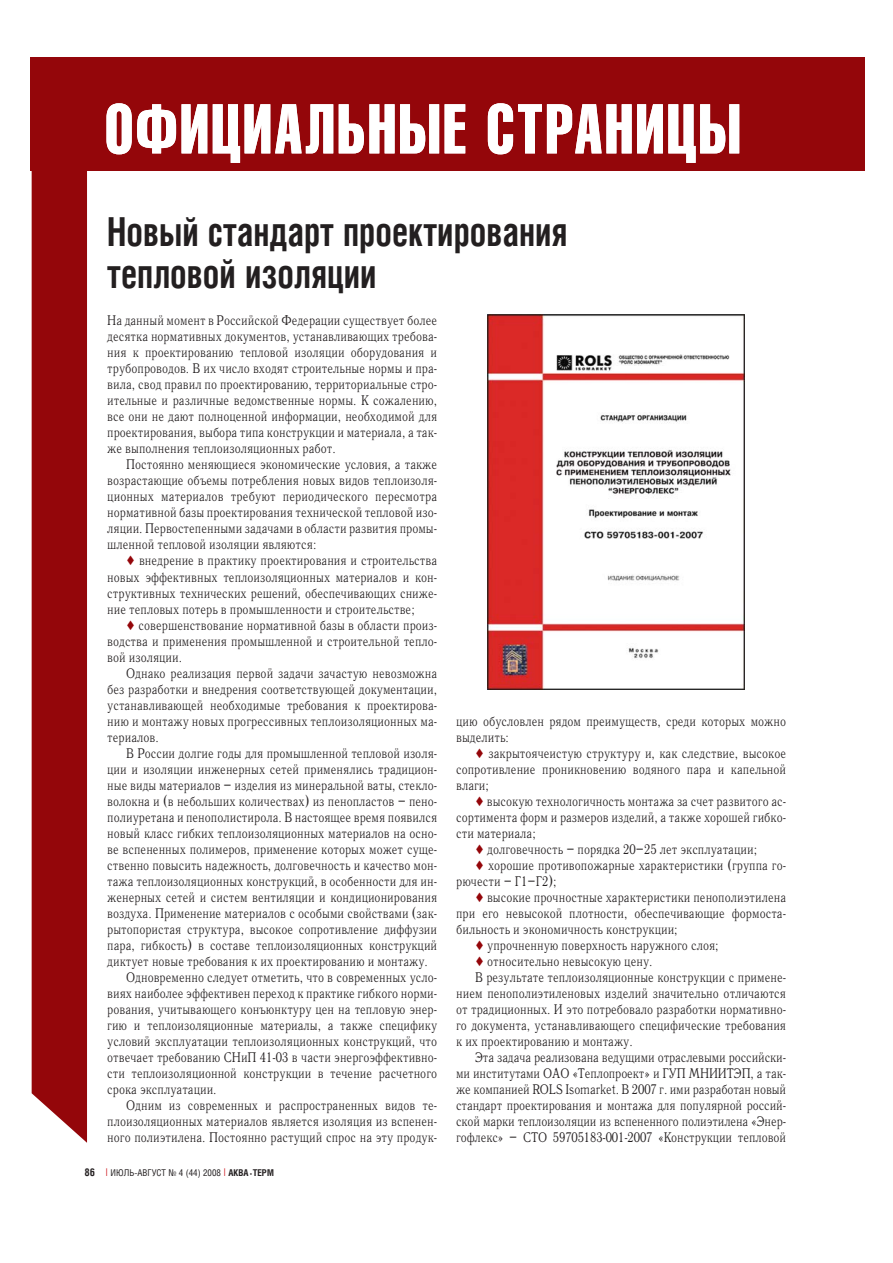
<style>
.page{position:relative;width:893px;height:1263px;background:#fff}
.page>*{position:absolute;margin:0;border:0;box-sizing:border-box;transform-origin:0 0}
.t1{font:69.15px "Helios Compressed";letter-spacing:.045em;color:#fff;scale:.87 1}
.t2{font:700 39.9px/41.4px "Helios Cond";color:#231f20;scale:.87 1}
.t3{font:13.8px/16px "Quant Antiqua C";color:#231f20;text-align:justify;scale:.87 1}
.t4{font:9.3px "Helios Cond";color:#231f20}
.s1{color:#94060a}
.s2{font-weight:700;font-size:10.65px}
.s3{font-size:10.65px;color:#ce171e}
.s4{font-weight:700}
.s5{font-size:6.6px}
</style>
<div class="page">
<div style="left:844px;top:57px;width:21px;height:114px;background:#94060a"></div>
<div style="left:30px;top:57px;width:814px;height:114px;background:#94060a"></div>
<div style="left:32px;top:171px;width:55px;height:972px;background:#94060a"></div>
<img style="left:487px;top:314px;width:257px;height:375px">
<h1 class="t1" style="left:105px;top:102px;width:732px">ОФИЦИАЛЬНЫЕ СТРАНИЦЫ</h1>
<h2 class="t2" style="left:107px;top:215px;width:530px">Новый стандарт проектирования тепловой изоляции</h2>
<p class="t3" style="left:107px;top:314px;width:381px">На данный момент в Российской Федерации существует более десятка нормативных документов, устанавливающих требова&shy;ния к проектированию тепловой изоляции оборудования и трубопроводов. В их число входят строительные нормы и пра&shy;вила, свод правил по проектированию, территориальные стро&shy;ительные и различные ведомственные нормы. К сожалению, все они не дают полноценной информации, необходимой для проектирования, выбора типа конструкции и материала, а так&shy;же выполнения теплоизоляционных работ.</p>
<p class="t3" style="left:107px;top:458px;width:381px;text-indent:19px">Постоянно меняющиеся экономические условия, а также возрастающие объемы потребления новых видов теплоизоля&shy;ционных материалов требуют периодического пересмотра нормативной базы проектирования технической тепловой изо&shy;ляции. Первостепенными задачами в области развития промы&shy;шленной тепловой изоляции являются:</p>
<p class="t3" style="left:107px;top:554px;width:381px;text-indent:19px"><span class="s1">♦</span> внедрение в практику проектирования и строительства новых эффективных теплоизоляционных материалов и кон&shy;структивных технических решений, обеспечивающих сниже&shy;ние тепловых потерь в промышленности и строительстве;</p>
<p class="t3" style="left:107px;top:618px;width:381px;text-indent:19px"><span class="s1">♦</span> совершенствование нормативной базы в области произ&shy;водства и применения промышленной и строительной тепло&shy;вой изоляции.</p>
<p class="t3" style="left:107px;top:666px;width:381px;text-indent:19px">Однако реализация первой задачи зачастую невозможна без разработки и внедрения соответствующей документации, устанавливающей необходимые требования к проектирова&shy;нию и монтажу новых прогрессивных теплоизоляционных ма&shy;териалов.</p>
<p class="t3" style="left:126px;top:746px;width:359px">В России долгие годы для промышленной тепловой изоля-</p>
<p class="t3" style="left:107px;top:762px;width:381px">ции и изоляции инженерных сетей применялись традицион-</p>
<p class="t3" style="left:107px;top:778px;width:381px">ные виды материалов – изделия из минеральной ваты, стекло-</p>
<p class="t3" style="left:107px;top:794px;width:381px">волокна и (в небольших количествах) из пенопластов – пено-</p>
<p class="t3" style="left:107px;top:810px;width:381px">полиуретана и пенополистирола. В настоящее время появился</p>
<p class="t3" style="left:107px;top:826px;width:381px">новый класс гибких теплоизоляционных материалов на осно-</p>
<p class="t3" style="left:107px;top:842px;width:381px">ве вспененных полимеров, применение которых может суще-</p>
<p class="t3" style="left:107px;top:858px;width:381px">ственно повысить надежность, долговечность и качество мон-</p>
<p class="t3" style="left:107px;top:874px;width:381px">тажа теплоизоляционных конструкций, в особенности для ин-</p>
<p class="t3" style="left:107px;top:890px;width:381px">женерных сетей и систем вентиляции и кондиционирования</p>
<p class="t3" style="left:107px;top:907px;width:381px">воздуха. Применение материалов с особыми свойствами (зак-</p>
<p class="t3" style="left:107px;top:923px;width:381px">рытопористая структура, высокое сопротивление диффузии</p>
<p class="t3" style="left:107px;top:939px;width:381px">пара, гибкость) в составе теплоизоляционных конструкций</p>
<p class="t3" style="left:107px;top:955px;width:370px">диктует новые требования к их проектированию и монтажу.</p>
<p class="t3" style="left:126px;top:971px;width:359px">Одновременно следует отметить, что в современных усло-</p>
<p class="t3" style="left:107px;top:987px;width:381px">виях наиболее эффективен переход к практике гибкого норми-</p>
<p class="t3" style="left:107px;top:1003px;width:381px">рования, учитывающего конъюнктуру цен на тепловую энер-</p>
<p class="t3" style="left:107px;top:1019px;width:381px">гию и теплоизоляционные материалы, а также специфику</p>
<p class="t3" style="left:107px;top:1035px;width:381px">условий эксплуатации теплоизоляционных конструкций, что</p>
<p class="t3" style="left:107px;top:1051px;width:381px">отвечает требованию СНиП 41-03 в части энергоэффективно-</p>
<p class="t3" style="left:107px;top:1067px;width:381px">сти теплоизоляционной конструкции в течение расчетного</p>
<p class="t3" style="left:107px;top:1083px;width:127px">срока эксплуатации.</p>
<p class="t3" style="left:126px;top:1099px;width:359px">Одним из современных и распространенных видов те-</p>
<p class="t3" style="left:107px;top:1115px;width:381px">плоизоляционных материалов является изоляция из вспенен-</p>
<p class="t3" style="left:107px;top:1131px;width:381px">ного полиэтилена. Постоянно растущий спрос на эту продук-</p>
<p class="t4" style="left:85px;top:1169px;width:191px"><span class="s2">86</span> <span class="s3">|</span> ИЮЛЬ-АВГУСТ № 4 (44) 2008 <span class="s3">|</span> <span class="s4">АКВА</span> <span class="s5">•</span><span class="s4">ТЕРМ</span></p>
<p class="t3" style="left:456px;top:714px;width:381px">цию обусловлен рядом преимуществ, среди которых можно выделить:</p>
<p class="t3" style="left:456px;top:746px;width:381px;text-indent:19px"><span class="s1">♦</span> закрытоячеистую структуру и, как следствие, высокое сопротивление проникновению водяного пара и капельной влаги;</p>
<p class="t3" style="left:475px;top:794px;width:359px"><span class="s1">♦</span> высокую технологичность монтажа за счет развитого ас-</p>
<p class="t3" style="left:456px;top:810px;width:381px">сортимента форм и размеров изделий, а также хорошей гибко-</p>
<p class="t3" style="left:456px;top:826px;width:93px">сти материала;</p>
<p class="t3" style="left:475px;top:842px;width:326px"><span class="s1">♦</span> долговечность – порядка 20–25 лет эксплуатации;</p>
<p class="t3" style="left:475px;top:858px;width:359px"><span class="s1">♦</span> хорошие противопожарные характеристики (группа го-</p>
<p class="t3" style="left:456px;top:874px;width:117px">рючести – Г1–Г2);</p>
<p class="t3" style="left:475px;top:890px;width:359px"><span class="s1">♦</span> высокие прочностные характеристики пенополиэтилена</p>
<p class="t3" style="left:456px;top:907px;width:381px">при его невысокой плотности, обеспечивающие формоста-</p>
<p class="t3" style="left:456px;top:923px;width:256px">бильность и экономичность конструкции;</p>
<p class="t3" style="left:475px;top:939px;width:281px"><span class="s1">♦</span> упрочненную поверхность наружного слоя;</p>
<p class="t3" style="left:475px;top:955px;width:205px"><span class="s1">♦</span> относительно невысокую цену.</p>
<p class="t3" style="left:475px;top:971px;width:359px">В результате теплоизоляционные конструкции с примене-</p>
<p class="t3" style="left:456px;top:987px;width:381px">нием пенополиэтиленовых изделий значительно отличаются</p>
<p class="t3" style="left:456px;top:1003px;width:381px">от традиционных. И это потребовало разработки нормативно-</p>
<p class="t3" style="left:456px;top:1019px;width:381px">го документа, устанавливающего специфические требования</p>
<p class="t3" style="left:456px;top:1035px;width:205px">к их проектированию и монтажу.</p>
<p class="t3" style="left:475px;top:1051px;width:359px">Эта задача реализована ведущими отраслевыми российски-</p>
<p class="t3" style="left:456px;top:1067px;width:381px">ми институтами ОАО «Теплопроект» и ГУП МНИИТЭП, а так-</p>
<p class="t3" style="left:456px;top:1083px;width:381px">же компанией ROLS Isomarket. В 2007 г. ими разработан новый</p>
<p class="t3" style="left:456px;top:1099px;width:381px">стандарт проектирования и монтажа для популярной россий-</p>
<p class="t3" style="left:456px;top:1115px;width:381px">ской марки теплоизоляции из вспененного полиэтилена «Энер-</p>
<p class="t3" style="left:456px;top:1131px;width:381px">гофлекс» – СТО 59705183-001-2007 «Конструкции тепловой</p>
</div>
